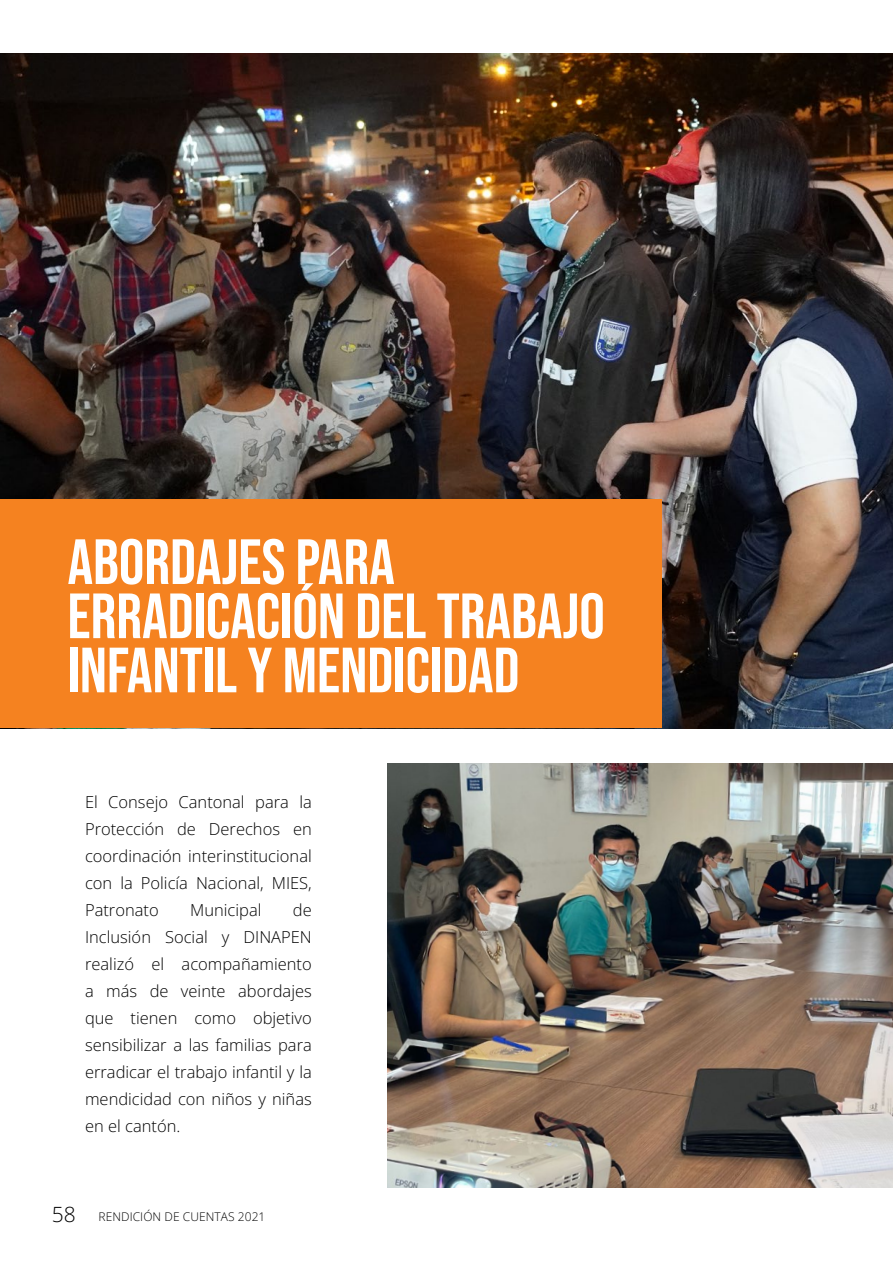
<style>
.page{position:relative;width:893px;height:1263px;background:#fff}
.page>*{position:absolute;margin:0;border:0;box-sizing:border-box;transform-origin:0 0}
.t1{font:63.75px/54.2px "Bebas Neue";color:#fff}
.t2{font:300 16.5px/27px "Open Sans";color:#000;text-align:justify}
.t3{font:300 12px "Open Sans";letter-spacing:.005em;color:#000}
.s1{font-size:21px}
</style>
<div class="page">
<img style="left:387px;top:763px;width:506px;height:424px">
<img style="left:0;top:53px;width:893px;height:675px">
<div style="left:0;top:500px;width:662px;height:228px;background:#f58220"></div>
<h1 class="t1" style="left:68px;top:534px;width:539px">ABORDAJES PARA<br>ERRADICACIÓN DEL TRABAJO<br>INFANTIL Y MENDICIDAD</h1>
<p class="t2" style="left:85px;top:788px;width:228px">El Consejo Cantonal para la Protección de Derechos en coordinación interinstitucional con la Policía Nacional, MIES, Patronato</p>
<p class="t2" style="left:85px;top:896px;width:228px;text-indent:208px">de Inclusión Social y DINAPEN realizó el acompañamiento a más de veinte abordajes que tienen como objetivo sensibilizar a las familias para erradicar el trabajo infantil y la mendicidad con niños y niñas en el cantón.</p>
<p class="t2" style="left:190px;top:896px;width:73px">Municipal</p>
<p class="t3" style="left:52px;top:1208px;width:215px"><span class="s1">58</span> RENDICIÓN DE CUENTAS 2021</p>
</div>
